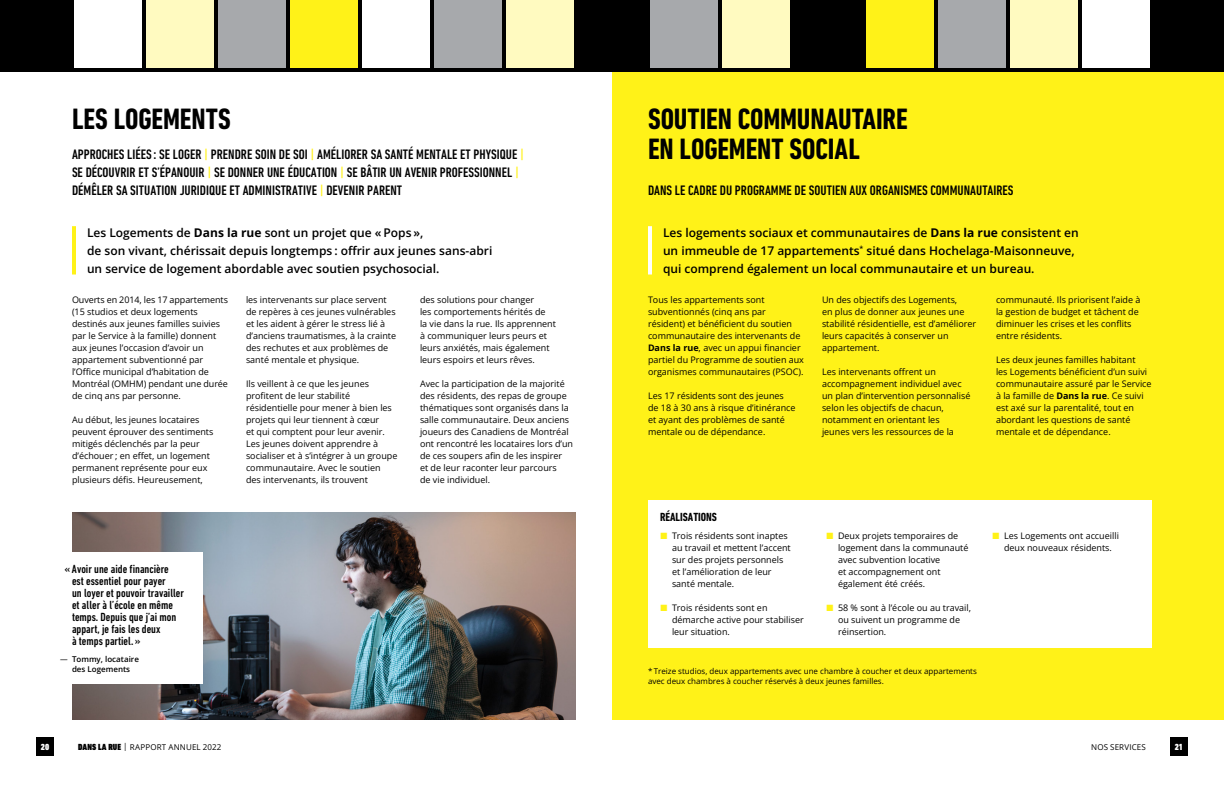
<style>
.page{position:relative;width:1224px;height:792px;background:#fff}
.page>*{position:absolute;margin:0;border:0;box-sizing:border-box;transform-origin:0 0}
.Titre{font:700 condensed 30px/30px "DIN Next LT Pro";letter-spacing:-.005em;color:#000}
.Sous-titre{font:500 condensed 14px/18px "DIN Next LT Pro";color:#000}
.Intro_filet_jaune{font:600 12px/18px "Open Sans";color:#000}
.Citation{font:500 condensed 12px/12px "DIN Next LT Pro";color:#000}
.Intertitre_noir_sp{font:700 condensed 12px "DIN Next LT Pro";color:#000}
.Corps{font:9px/12px "Open Sans";color:#000}
.t1{font:900 condensed 9px "DIN Next LT Pro";color:#fff}
.Corps_petit{font:8px/10.5px "Open Sans";color:#000}
.t2{font:600 8px/10.5px "Open Sans";color:#000;text-align:center}
.Corps_petit-2{font:8px "Open Sans";letter-spacing:.02em;color:#000}
.Section{font:8px "Open Sans";color:#000}
.s1{color:#fff218}
.s2{font-weight:700}
.s3{font-weight:400;font-style:italic}
.s4{font-family:"DIN Next LT Pro";font-weight:900;font-stretch:condensed;font-size:9px}
</style>
<div class="page">
<img style="left:72px;top:512px;width:504px;height:208px">
<svg style="left:0;top:0;width:1224px;height:72px"></svg>
<div style="left:612px;top:72px;width:612px;height:648px;background:#fff218"></div>
<hr style="left:72px;top:226px;width:4px;height:49px;background:#fff218">
<hr style="left:648px;top:226px;width:4px;height:49px;background:#fff">
<div style="left:648px;top:500px;width:504px;height:148px;background:#fff"></div>
<div style="left:0;top:552px;width:202px;height:132px;background:#fff"></div>
<div style="left:36px;top:738px;width:18px;height:18px;background:#000"></div>
<div style="left:1170px;top:738px;width:18px;height:18px;background:#000"></div>
<p class="Titre" style="left:72px;top:104px;width:160px">LES LOGEMENTS</p>
<p class="Sous-titre" style="left:72px;top:145px;width:454px">APPROCHES LIÉES : SE LOGER <span class="s1">|</span> PRENDRE SOIN DE SOI <span class="s1">|</span> AMÉLIORER SA SANTÉ MENTALE ET PHYSIQUE <span class="s1">|<br></span>SE DÉCOUVRIR ET S’ÉPANOUIR <span class="s1">|</span> SE DONNER UNE ÉDUCATION <span class="s1">|</span> SE BÂTIR UN AVENIR PROFESSIONNEL <span class="s1">|<br></span>DÉMÊLER SA SITUATION JURIDIQUE ET ADMINISTRATIVE <span class="s1">|</span> DEVENIR PARENT</p>
<p class="Intro_filet_jaune" style="left:87px;top:223px;width:407px">Les Logements de <span class="s2">Dans la rue</span> sont un projet que « Pops »,<br>de son vivant, chérissait depuis longtemps : offrir aux jeunes sans‑abri un service de logement abordable avec soutien psychosocial.</p>
<p class="Corps" style="left:72px;top:294px;width:158px">Ouverts en 2014, les 17 appartements (15 studios et deux logements destinés aux jeunes familles suivies par le Service à la famille) donnent aux jeunes l’occasion d’avoir un appartement subventionné par l’Office municipal d’habitation de Montréal (OMHM) pendant une durée de cinq ans par personne.</p>
<p class="Corps" style="left:72px;top:414px;width:143px">Au début, les jeunes locataires peuvent éprouver des sentiments mitigés déclenchés par la peur d’échouer ; en effet, un logement permanent représente pour eux plusieurs défis. Heureusement,</p>
<p class="Corps" style="left:246px;top:294px;width:152px">les intervenants sur place servent de repères à ces jeunes vulnérables et les aident à gérer le stress lié à d’anciens traumatismes, à la crainte des rechutes et aux problèmes de santé mentale et physique.</p>
<p class="Corps" style="left:246px;top:378px;width:153px">Ils veillent à ce que les jeunes profitent de leur stabilité résidentielle pour mener à bien les projets qui leur tiennent à cœur<br>et qui comptent pour leur avenir.<br>Les jeunes doivent apprendre à socialiser et à s’intégrer à un groupe communautaire. Avec le soutien des intervenants, ils trouvent</p>
<p class="Corps" style="left:420px;top:294px;width:137px">des solutions pour changer<br>les comportements hérités de<br>la vie dans la rue. Ils apprennent à communiquer leurs peurs et leurs anxiétés, mais également leurs espoirs et leurs rêves.</p>
<p class="Corps" style="left:420px;top:378px;width:155px">Avec la participation de la majorité des résidents, des repas de groupe thématiques sont organisés dans la salle communautaire. Deux anciens joueurs des Canadiens de Montréal ont rencontré les locataires lors d’un de ces soupers afin de les inspirer<br>et de leur raconter leur parcours<br>de vie individuel.</p>
<p class="Citation" style="left:72px;top:563px;width:114px;text-indent:-7px">« Avoir une aide financière<br>est essentiel pour payer<br>un loyer et pouvoir travailler et aller à l’école en même temps. Depuis que j’ai mon appart, je fais les deux<br>à temps partiel. »</p>
<p class="t2" style="left:60px;top:653px;width:81px"><span class="s3">—</span> Tommy, locataire des Logements</p>
<p class="Titre" style="left:648px;top:104px;width:261px">SOUTIEN COMMUNAUTAIRE<br>EN LOGEMENT SOCIAL</p>
<p class="Sous-titre" style="left:648px;top:181px;width:367px">DANS LE CADRE DU PROGRAMME DE SOUTIEN AUX ORGANISMES COMMUNAUTAIRES</p>
<p class="Intro_filet_jaune" style="left:663px;top:223px;width:417px">Les logements sociaux et communautaires de <span class="s2">Dans la rue</span> consistent en un immeuble de 17 appartements<sup>*</sup> situé dans Hochelaga‑Maisonneuve, qui comprend également un local communautaire et un bureau.</p>
<p class="Corps" style="left:648px;top:294px;width:157px">Tous les appartements sont subventionnés (cinq ans par résident) et bénéficient du soutien communautaire des intervenants de <span class="s2">Dans la rue</span>, avec un appui financier partiel du Programme de soutien aux organismes communautaires (PSOC).</p>
<p class="Corps" style="left:648px;top:390px;width:149px">Les 17 résidents sont des jeunes de 18 à 30 ans à risque d’itinérance et ayant des problèmes de santé mentale ou de dépendance.</p>
<h1 class="Titre" style="left:648px;top:104px;width:111px">LE SERVICE</h1>
<h2 class="Sous-titre" style="left:648px;top:145px;width:86px">APPROCHES LIÉES :</h2>
<h3 class="Intro_filet_jaune" style="left:663px;top:187px;width:33px">Intro.</h3>
<p class="Corps" style="left:822px;top:186px;width:27px">Texte.</p>
<p class="Corps" style="left:996px;top:294px;width:146px">communauté. Ils priorisent l’aide à la gestion de budget et tâchent de diminuer les crises et les conflits entre résidents.</p>
<p class="Corps" style="left:996px;top:354px;width:157px">Les deux jeunes familles habitant<br>les Logements bénéficient d’un suivi communautaire assuré par le Service à la famille de <span class="s2">Dans la rue</span>. Ce suivi est axé sur la parentalité, tout en abordant les questions de santé mentale et de dépendance.</p>
<p class="Corps" style="left:822px;top:294px;width:156px">Un des objectifs des Logements,<br>en plus de donner aux jeunes une stabilité résidentielle, est d’améliorer leurs capacités à conserver un appartement.</p>
<p class="Corps" style="left:822px;top:366px;width:150px">Les intervenants offrent un accompagnement individuel avec un plan d’intervention personnalisé selon les objectifs de chacun, notamment en orientant les<br>jeunes vers les ressources de la</p>
<p class="Intertitre_noir_sp" style="left:660px;top:510px;width:59px">RÉALISATIONS</p>
<p class="Corps" style="left:672px;top:529px;width:120px">Trois résidents sont inaptes au travail et mettent l’accent sur des projets personnels et l’amélioration de leur santé mentale.</p>
<p class="Corps" style="left:672px;top:601px;width:133px">Trois résidents sont en démarche active pour stabiliser leur situation.</p>
<p class="Corps" style="left:838px;top:529px;width:132px">Deux projets temporaires de logement dans la communauté avec subvention locative<br>et accompagnement ont également été créés.</p>
<p class="Corps" style="left:838px;top:601px;width:135px">58 % sont à l’école ou au travail, ou suivent un programme de réinsertion.</p>
<p class="Corps_petit" style="left:648px;top:665px;width:330px">* Treize studios, deux appartements avec une chambre à coucher et deux appartements avec deux chambres à coucher réservés à deux jeunes familles.</p>
<p class="Corps" style="left:1004px;top:529px;width:116px">Les Logements ont accueilli deux nouveaux résidents.</p>
<p class="t1" style="left:41px;top:742px;width:10px">20</p>
<p class="Corps_petit-2" style="left:78px;top:742px;width:145px"><span class="s4">DANS LA RUE</span> | RAPPORT ANNUEL 2022</p>
<p class="Section" style="left:1091px;top:741px;width:37px">Nos servicesNosservices</p>
<p class="t1" style="left:1175px;top:742px;width:10px">21</p>
</div>
